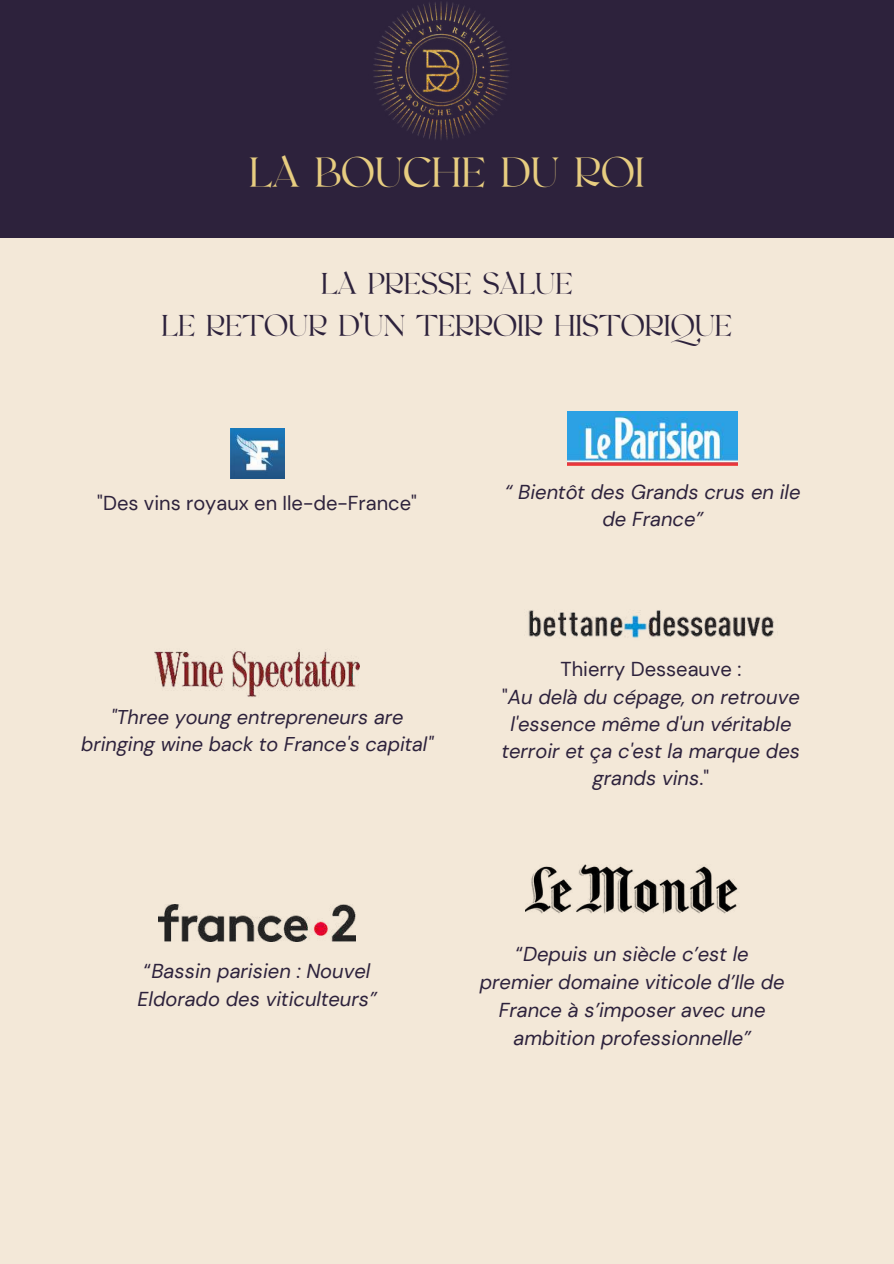
<style>
.page{position:relative;width:894px;height:1264px;background:#fff}
.page>*{position:absolute;margin:0;border:0;box-sizing:border-box;transform-origin:0 0}
.t1{font:42px "Valky";color:#e7cd80}
.t2{font:30px/41.7px "Valky";color:#2d223c;text-align:center}
.t3{font:italic 20.1px/27.2px "DM Sans";color:#2d223c;text-align:center}
.t4{font:20.1px "DM Sans";color:#2d223c}
.t5{font:italic 19.95px/26.8px "DM Sans";color:#2d223c;text-align:center}
.s1{font-style:normal}
</style>
<div class="page">
<div style="left:0;top:0;width:893px;height:1263px;background:#f3e8d8"></div>
<div style="left:0;top:0;width:893px;height:238px;background:#2d223c"></div>
<img style="left:373px;top:2px;width:137px;height:137px">
<img style="left:567px;top:412px;width:170px;height:53px">
<img style="left:230px;top:428px;width:54px;height:50px">
<img style="left:155px;top:649px;width:205px;height:48px">
<img style="left:528px;top:610px;width:246px;height:28px">
<img style="left:525px;top:864px;width:213px;height:50px">
<img style="left:159px;top:904px;width:196px;height:37px">
<h1 class="t1" style="left:249px;top:149px;width:396px">LA BOUCHE DU ROI</h1>
<h2 class="t2" style="left:161px;top:263px;width:572px">LA PRESSE SALUE<br>LE RETOUR D'UN TERROIR HISTORIQUE</h2>
<p class="t4" style="left:97px;top:490px;width:321px">"Des vins royaux en Ile-de-France"</p>
<p class="t5" style="left:81px;top:704px;width:353px">"Three young entrepreneurs are bringing wine back to France's capital"</p>
<p class="t3" style="left:505px;top:478px;width:297px">“ Bientôt des Grands crus en ile de France”</p>
<p class="t3" style="left:501px;top:656px;width:300px"><span class="s1">Thierry Desseauve :<br>"</span>Au delà du cépage, on retrouve l'essence même d'un véritable terroir et ça c'est la marque des grands vins<span class="s1">."</span></p>
<p class="t3" style="left:138px;top:956px;width:240px;line-height:28.2px"><span class="s1">“</span>Bassin parisien : Nouvel<br>Eldorado des viticulteurs”</p>
<p class="t3" style="left:479px;top:939px;width:306px;line-height:28.2px"><span class="s1">“</span>Depuis un siècle c’est le premier domaine viticole d’Ile de<br>France à s’imposer avec une ambition professionnelle”</p>
</div>
